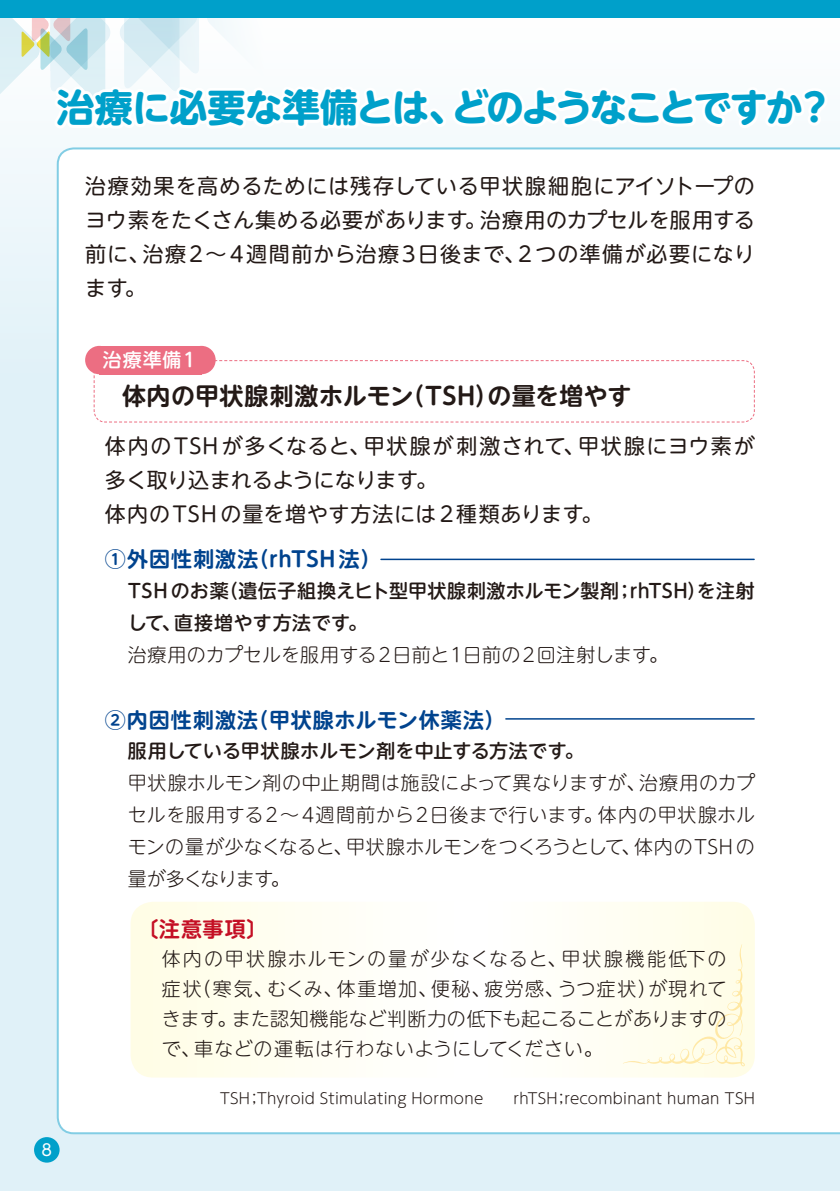
<style>
.page{position:relative;width:840px;height:1191px;background:#fff}
.page>*{position:absolute;margin:0;border:0;box-sizing:border-box;transform-origin:0 0}
.t1{font:700 38px "UD Shin M Go Pro";letter-spacing:-.06em;color:#00a0ca}
.t2{font:700 24px "UD Shin M Go Pro De";letter-spacing:.015em;color:#231916}
.t3{font:21px/34px "UD Shin M Go Pro";letter-spacing:.04em;color:#231916;text-align:justify}
.t4{font:700 21px "UD Shin M Go Pro De";letter-spacing:.045em;color:#00438e}
.t5{font:700 21px "UD Shin M Go Pro De";color:#c40f24}
.t6{font:300 19px/32px "UD Shin M Go Pro";letter-spacing:.01em;color:#231916;text-align:justify}
.t7{font:500 19px/32px "UD Shin M Go Pro";letter-spacing:.015em;color:#231916}
.t8{font:500 19px "UD Shin M Go Pro";letter-spacing:.05em;color:#fff}
.t9{font:16px "UD Shin M Go Pro";color:#fff}
.t10{font:300 15px "UD Shin M Go Pro";letter-spacing:.015em;color:#231916}
</style>
<div class="page">
<div style="left:0;top:0;width:839px;height:1191px;background:#e0f1f8"></div>
<div style="left:57px;top:147px;width:782px;height:987px;background:#fff"></div>
<div style="left:0;top:0;width:839px;height:17px;background:#00a0ca"></div>
<div style="left:93px;top:360px;width:632px;height:63px;background:#fff"></div>
<svg style="left:0;top:17px;width:736px;height:150px;background:#f3f9fb"></svg>
<div style="left:725px;top:84px;width:46px;height:1051px;background:#fff"></div>
<div style="left:759px;top:29px;width:71px;height:101px;background:#fbfdfe"></div>
<div style="left:85px;top:346px;width:28px;height:28px;background:#ec6e82;border-radius:50%"></div>
<div style="left:187px;top:346px;width:28px;height:28px;background:#ec6e82;border-radius:50%"></div>
<div style="left:99px;top:346px;width:102px;height:28px;background:#ec6e82"></div>
<hr style="left:381px;top:558px;width:372px;height:2px;background:#00438e">
<hr style="left:505px;top:718px;width:248px;height:1px;background:#00438e">
<svg style="left:130px;top:901px;width:624px;height:176px;background:#fffef3"></svg>
<svg style="left:622px;top:944px;width:122px;height:122px;background:#fffce8"></svg>
<div style="left:34px;top:1137px;width:26px;height:25px;background:#00a0ca;border-radius:50%"></div>
<h1 class="t1" style="left:57px;top:77px;width:778px">治療に必要な準備とは、どのようなことですか？</h1>
<p class="t3" style="left:85px;top:168px;width:670px">治療効果を高めるためには残存している甲状腺細胞にアイソトープのヨウ素をたくさん集める必要があります。治療用のカプセルを服用する前に、治療2〜4週間前から治療3日後まで、2つの準備が必要になります。</p>
<p class="t8" style="left:103px;top:344px;width:94px">治療準備1</p>
<p class="t2" style="left:122px;top:376px;width:511px">体内の甲状腺刺激ホルモン（TSH）の量を増やす</p>
<p class="t3" style="left:105px;top:428px;width:651px;text-align:left">体内のTSHが多くなると、甲状腺が刺激されて、甲状腺にヨウ素が多く取り込まれるようになります。<br>体内のTSH の量を増やす方法には 2種類あります。</p>
<p class="t4" style="left:105px;top:542px;width:278px">①外因性刺激法（rhTSH法）</p>
<p class="t7" style="left:128px;top:573px;width:628px">TSHのお薬（遺伝子組換えヒト型甲状腺刺激ホルモン製剤；rhTSH）を注射して、直接増やす方法です。</p>
<p class="t6" style="left:128px;top:637px;width:541px">治療用のカプセルを服用する2日前と1日前の2回注射します。</p>
<p class="t9" style="left:41px;top:1136px;width:12px">8</p>
<p class="t4" style="left:105px;top:702px;width:402px">②内因性刺激法（甲状腺ホルモン休薬法）</p>
<p class="t7" style="left:128px;top:733px;width:457px">服用している甲状腺ホルモン剤を中止する方法です。</p>
<p class="t6" style="left:128px;top:765px;width:628px">甲状腺ホルモン剤の中止期間は施設によって異なりますが、治療用のカプセルを服用する2〜4週間前から2日後まで行います。体内の甲状腺ホルモンの量が少なくなると、甲状腺ホルモンをつくろうとして、体内のTSH の量が多くなります。</p>
<p class="t5" style="left:137px;top:912px;width:132px">〔注意事項〕</p>
<p class="t6" style="left:162px;top:942px;width:566px;line-height:30px">体内の甲状腺ホルモンの量が少なくなると、甲状腺機能低下の症状（寒気、むくみ、体重増加、便秘、疲労感、うつ症状）が現れてきます。また認知機能など判断力の低下も起こることがありますので、車などの運転は行わないようにしてください。</p>
<p class="t10" style="left:220px;top:1086px;width:536px">TSH；Thyroid Stimulating Hormone　　rhTSH；recombinant human TSH</p>
</div>
